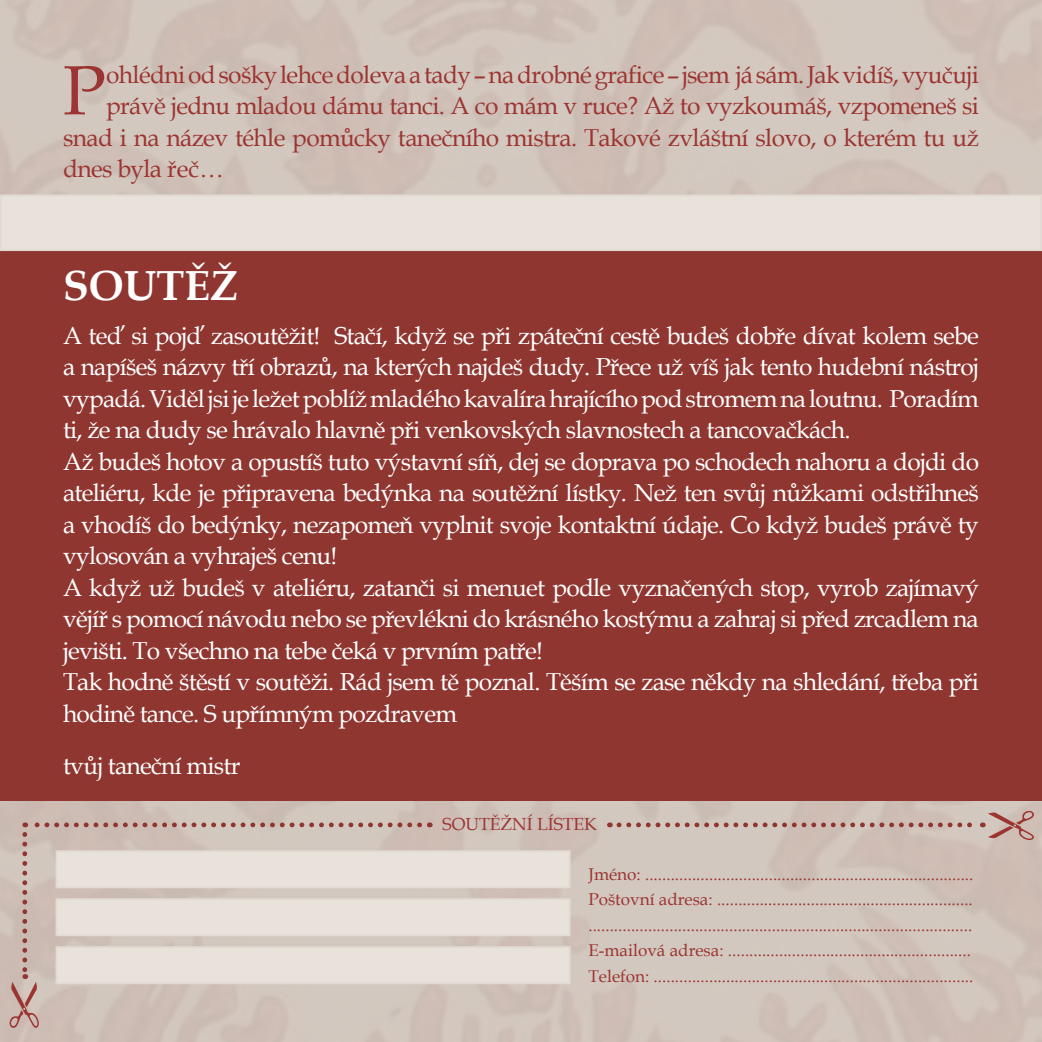
<style>
.page{position:relative;width:1042px;height:1042px;background:#d3c9c0}
.page>*{position:absolute;margin:0;border:0;box-sizing:border-box;transform-origin:0 0}
.t1{font:69.65px "Book Antiqua";color:#9c3532}
.t2{font:700 42px "Book Antiqua";color:#fff}
.t3{font:24.5px/31.5px "Book Antiqua";letter-spacing:-.03em;color:#fff}
.t4{font:24.5px "Book Antiqua";letter-spacing:-.025em;color:#9c3532}
.t5{font:17.5px "Book Antiqua";color:#9c3532}
.t6{font:16.97px/25.6px "Book Antiqua";color:#9c3532}
</style>
<div class="page">
<div style="left:0;top:246px;width:1042px;height:555px;background:#8f3630"></div>
<div style="left:1px;top:195px;width:1040px;height:55px;background:#e8e2db"></div>
<div style="left:0;top:194px;width:1042px;height:57px;border:2px solid #e2dad2"></div>
<div style="left:56px;top:850px;width:514px;height:38px;background:#e8e2db;border:2px solid #e2dad2"></div>
<div style="left:56px;top:898px;width:514px;height:38px;background:#e8e2db;border:2px solid #e2dad2"></div>
<div style="left:56px;top:946px;width:514px;height:38px;background:#e8e2db;border:2px solid #e2dad2"></div>
<svg style="left:25px;top:822px;width:395px;height:5px"></svg>
<svg style="left:10px;top:834px;width:29px;height:194px"></svg>
<svg style="left:619px;top:811px;width:415px;height:29px"></svg>
<h1 class="t1" style="left:63px;top:42px;width:44px">P</h1>
<p class="t4" style="left:106px;top:57px;width:874px">ohlédni od sošky lehce doleva a tady – na drobné grafice – jsem já sám. Jak vidíš, vyučuji</p>
<p class="t4" style="left:106px;top:89px;width:874px">právě jednu mladou dámu tanci. A co mám v ruce? Až to vyzkoumáš, vzpomeneš si</p>
<p class="t4" style="left:63px;top:120px;width:917px">snad i na název téhle pomůcky tanečního mistra. Takové zvláštní slovo, o kterém tu už</p>
<p class="t4" style="left:63px;top:152px;width:162px">dnes byla řeč…</p>
<h2 class="t2" style="left:63px;top:257px;width:177px">SOUTĚŽ</h2>
<p class="t3" style="left:63px;top:319px;width:917px">A teď si pojď zasoutěžit! Stačí, když se při zpáteční cestě budeš dobře dívat kolem sebe a napíšeš názvy tří obrazů, na kterých najdeš dudy. Přece už víš jak tento hudební nástroj vypadá. Viděl jsi je ležet poblíž mladého kavalíra hrajícího pod stromem na loutnu. Poradím ti, že na dudy se hrávalo hlavně při venkovských slavnostech a tancovačkách.<br>Až budeš hotov a opustíš tuto výstavní síň, dej se doprava po schodech nahoru a dojdi do ateliéru, kde je připravena bedýnka na soutěžní lístky. Než ten svůj nůžkami odstřihneš a vhodíš do bedýnky, nezapomeň vyplnit svoje kontaktní údaje. Co když budeš právě ty vylosován a vyhraješ cenu!<br>A když už budeš v ateliéru, zatanči si menuet podle vyznačených stop, vyrob zajímavý vějíř s pomocí návodu nebo se převlékni do krásného kostýmu a zahraj si před zrcadlem na jevišti. To všechno na tebe čeká v prvním patře!<br>Tak hodně štěstí v soutěži. Rád jsem tě poznal. Těším se zase někdy na shledání, třeba při hodině tance. S upřímným pozdravem</p>
<p class="t3" style="left:63px;top:749px;width:179px">tvůj taneční mistr</p>
<p class="t5" style="left:442px;top:812px;width:156px">SOUTĚŽNÍ LÍSTEK</p>
<p class="t6" style="left:588px;top:861px;width:387px">Jméno: .............................................................................<br>Poštovní adresa: ............................................................ ..........................................................................................<br>E-mailová adresa: .........................................................<br>Telefon: ...........................................................................</p>
</div>
